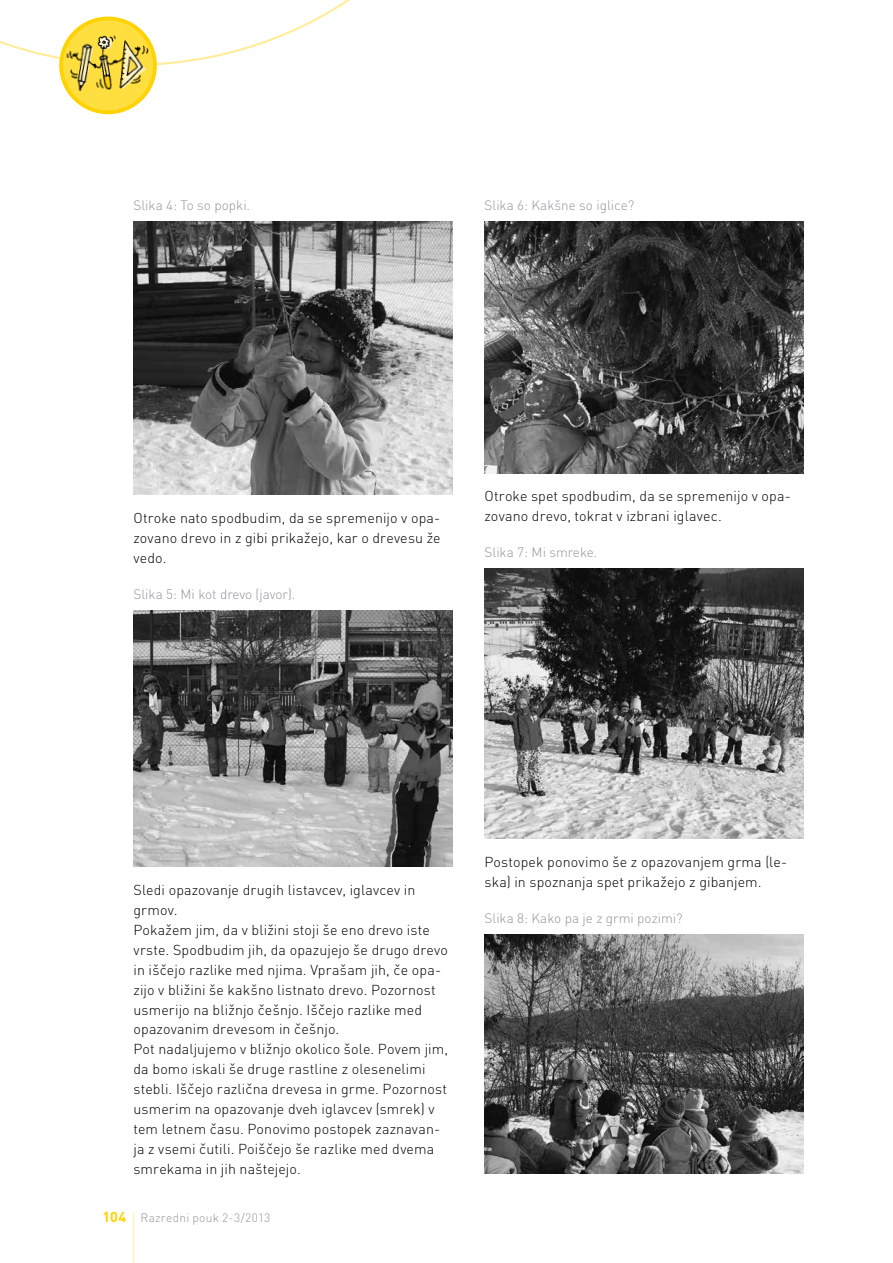
<style>
.page{position:relative;width:893px;height:1263px;background:#fff}
.page>*{position:absolute;margin:0;border:0;box-sizing:border-box;transform-origin:0 0}
.t1{font:300 14.25px/20px "DINP";letter-spacing:.01em;color:#000}
.t2{font:300 13.5px "DINP";color:#939598}
.t3{font:300 12px "DINP";letter-spacing:.02em;color:#939598}
.s1{font-weight:700;font-size:14.25px;color:#ffd200}
</style>
<div class="page">
<hr style="left:133px;top:1212px;width:1px;height:51px;background:#fff4bf">
<img style="left:134px;top:222px;width:318px;height:272px">
<img style="left:134px;top:611px;width:318px;height:256px">
<img style="left:485px;top:222px;width:318px;height:251px">
<img style="left:485px;top:569px;width:319px;height:269px">
<img style="left:485px;top:935px;width:318px;height:239px">
<svg style="left:61px;top:18px;width:95px;height:95px"></svg>
<svg style="left:0;top:0;width:350px;height:89px"></svg>
<div style="left:59px;top:16px;width:98px;height:99px;border:4px solid #ffd200;border-radius:50%"></div>
<img style="left:61px;top:28px;width:90px;height:73px">
<p class="t2" style="left:134px;top:197px;width:118px">Slika 4: To so popki.</p>
<p class="t2" style="left:485px;top:197px;width:151px">Slika 6: Kakšne so iglice?</p>
<p class="t1" style="left:134px;top:508px;width:309px;text-align:justify">Otroke nato spodbudim, da se spremenijo v opa&shy;zovano drevo in z gibi prikažejo, kar o drevesu že vedo.</p>
<p class="t2" style="left:134px;top:586px;width:163px">Slika 5: Mi kot drevo (javor).</p>
<p class="t1" style="left:485px;top:486px;width:308px">Otroke spet spodbudim, da se spremenijo v opa&shy;zovano drevo, tokrat v izbrani iglavec.</p>
<p class="t2" style="left:485px;top:544px;width:114px">Slika 7: Mi smreke.</p>
<p class="t1" style="left:134px;top:880px;width:316px">Sledi opazovanje drugih listavcev, iglavcev in grmov.<br>Pokažem jim, da v bližini stoji še eno drevo iste vrste. Spodbudim jih, da opazujejo še drugo drevo in iščejo razlike med njima. Vprašam jih, če opa&shy;zijo v bližini še kakšno listnato drevo. Pozornost usmerijo na bližnjo češnjo. Iščejo razlike med opazovanim drevesom in češnjo.<br>Pot nadaljujemo v bližnjo okolico šole. Povem jim, da bomo iskali še druge rastline z olesenelimi stebli. Iščejo različna drevesa in grme. Pozornost usmerim na opazovanje dveh iglavcev (smrek) v tem letnem času. Ponovimo postopek zaznavan&shy;ja z vsemi čutili. Poiščejo še razlike med dvema smrekama in jih naštejejo.</p>
<p class="t3" style="left:103px;top:1210px;width:169px"><span class="s1">104</span> Razredni pouk 2-3/2013</p>
<p class="t1" style="left:485px;top:852px;width:304px">Postopek ponovimo še z opazovanjem grma (le&shy;ska) in spoznanja spet prikažejo z gibanjem.</p>
<p class="t2" style="left:485px;top:910px;width:200px">Slika 8: Kako pa je z grmi pozimi?</p>
</div>
